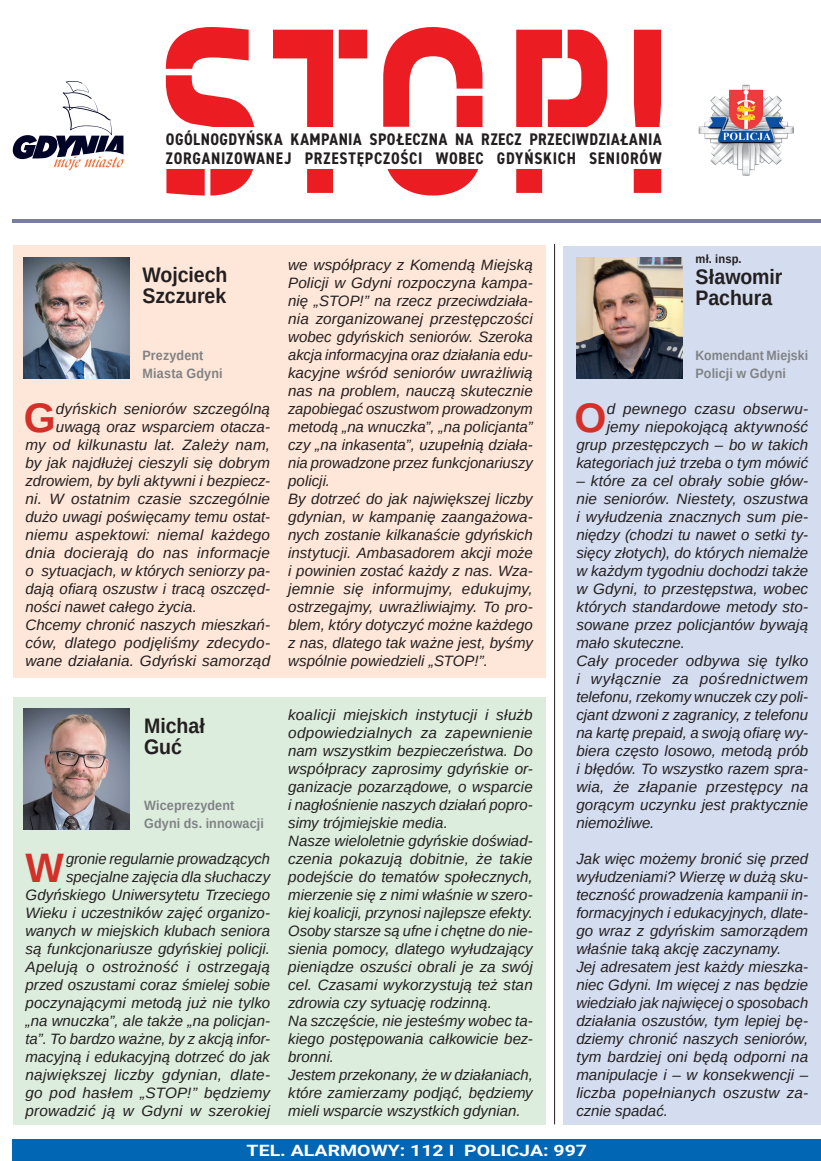
<style>
.page{position:relative;width:821px;height:1161px;background:#fff}
.page>*{position:absolute;margin:0;border:0;box-sizing:border-box;transform-origin:0 0}
.tutuly_duzy{font:900 241.35px "Axia Stencil";color:#eb1d23;scale:.81 1}
.Body{font:700 41.1px "Arimo";color:#d33029}
.Lead{font:700 21px/21px "Arimo";letter-spacing:-.005em;color:#231f20;scale:.93 1}
.Lead-2{font:700 condensed 16.8px/19.6px "DIN2014";letter-spacing:.04em;color:#231f20}
.Liczba_-_wartosc{font:700 15.6px "Roboto";color:#fff;scale:1.25 1}
.Body-2{font:italic 15px/18px "Arimo";letter-spacing:.005em;color:#231f20;text-align:justify}
.Lead-3{font:700 13.5px "Arimo";letter-spacing:.01em;color:#808285;scale:.93 1}
.Lead-4{font:700 13.5px/18px "Arimo";letter-spacing:.01em;color:#808285;scale:.92 1}
.Lead-5{font:700 12px "Arimo";letter-spacing:.01em;color:#231f20;scale:.93 1}
</style>
<div class="page">
<div style="left:563px;top:246px;width:258px;height:878px;background:#d4ddef"></div>
<div style="left:13px;top:246px;width:532px;height:432px;background:#fee7d8"></div>
<div style="left:13px;top:697px;width:532px;height:427px;background:#dceddd"></div>
<hr style="left:554px;top:244px;width:1px;height:880px;background:#231f20">
<hr style="left:13px;top:219px;width:808px;height:4px;background:#787e9c">
<img style="left:23px;top:257px;width:107px;height:122px">
<img style="left:576px;top:257px;width:106px;height:122px">
<img style="left:23px;top:708px;width:107px;height:122px">
<div style="left:13px;top:1140px;width:808px;height:21px;background:#0166b3"></div>
<svg style="left:12px;top:81px;width:111px;height:89px"></svg>
<img style="left:698px;top:84px;width:95px;height:91px">
<p class="tutuly_duzy" style="left:155px;top:-37px;width:644px">STOP!</p>
<p class="Lead-2" style="left:166px;top:129px;width:497px">OGÓLNOGDYŃSKA KAMPANIA SPOŁECZNA NA RZECZ PRZECIWDZIAŁANIA<br>ZORGANIZOWANEJ PRZESTĘPCZOŚCI WOBEC GDYŃSKICH SENIORÓW</p>
<p class="Lead" style="left:142px;top:265px;width:93px">Wojciech</p>
<p class="Lead" style="left:142px;top:286px;width:92px">Szczurek</p>
<p class="Lead-3" style="left:142px;top:346px;width:67px">Prezydent</p>
<p class="Lead-3" style="left:142px;top:364px;width:88px">Miasta Gdyni</p>
<p class="Body" style="left:24px;top:390px;width:34px">G</p>
<p class="Body-2" style="left:56px;top:400px;width:216px">dyńskich seniorów szczególną</p>
<p class="Body-2" style="left:56px;top:418px;width:216px">uwagą oraz wsparciem otacza-</p>
<p class="Body-2" style="left:26px;top:436px;width:246px">my od kilkunastu lat. Zależy nam,</p>
<p class="Body-2" style="left:26px;top:454px;width:246px">by jak najdłużej cieszyli się dobrym</p>
<p class="Body-2" style="left:26px;top:472px;width:246px">zdrowiem, by byli aktywni i bezpiecz-</p>
<p class="Body-2" style="left:26px;top:490px;width:246px">ni. W ostatnim czasie szczególnie</p>
<p class="Body-2" style="left:26px;top:508px;width:246px">dużo uwagi poświęcamy temu ostat-</p>
<p class="Body-2" style="left:26px;top:526px;width:246px">niemu aspektowi: niemal każdego</p>
<p class="Body-2" style="left:26px;top:544px;width:246px">dnia docierają do nas informacje</p>
<p class="Body-2" style="left:26px;top:562px;width:246px">o sytuacjach, w których seniorzy pa-</p>
<p class="Body-2" style="left:26px;top:580px;width:246px">dają ofiarą oszustw i tracą oszczęd-</p>
<p class="Body-2" style="left:26px;top:598px;width:173px">ności nawet całego życia.</p>
<p class="Body-2" style="left:26px;top:616px;width:246px">Chcemy chronić naszych mieszkań&shy;ców, dlatego podjęliśmy zdecydo&shy;wane działania. Gdyński samorząd</p>
<p class="Body-2" style="left:288px;top:256px;width:246px">we współpracy z Komendą Miejską Policji w Gdyni rozpoczyna kampa&shy;nię „STOP!” na rzecz przeciwdziała&shy;nia zorganizowanej przestępczości wobec gdyńskich seniorów. Szeroka akcja informacyjna oraz działania edu&shy;kacyjne wśród seniorów uwrażliwią nas na problem, nauczą skutecznie zapobiegać oszustwom prowadzonym metodą „na wnuczka”, „na policjanta” czy „na inkasenta”, uzupełnią działa&shy;nia prowadzone przez funkcjonariuszy policji.</p>
<p class="Body-2" style="left:288px;top:490px;width:246px">By dotrzeć do jak największej liczby gdynian, w kampanię zaangażowa&shy;nych zostanie kilkanaście gdyńskich instytucji. Ambasadorem akcji może i powinien zostać każdy z nas. Wza&shy;jemnie się informujmy, edukujmy, ostrzegajmy, uwrażliwiajmy. To pro&shy;blem, który dotyczyć możne każdego z nas, dlatego tak ważne jest, byśmy wspólnie powiedzieli „STOP!”.</p>
<p class="Lead" style="left:144px;top:716px;width:67px">Michał</p>
<p class="Lead" style="left:144px;top:737px;width:42px">Guć</p>
<p class="Lead-3" style="left:144px;top:796px;width:99px">Wiceprezydent</p>
<p class="Lead-3" style="left:144px;top:814px;width:130px">Gdyni ds. innowacji</p>
<p class="Body-2" style="left:26px;top:850px;width:246px;text-align:right">gronie regularnie prowadzących specjalne zajęcia dla słuchaczy Gdyńskiego Uniwersytetu Trzeciego Wieku i uczestników zajęć organizo&shy;wanych w miejskich klubach seniora są funkcjonariusze gdyńskiej policji.<br>Apelują o ostrożność i ostrzegają przed oszustami coraz śmielej sobie poczynającymi metodą już nie tylko „na wnuczka”, ale także „na policjan&shy;ta”. To bardzo ważne, by z akcją infor&shy;macyjną i edukacyjną dotrzeć do jak największej liczby gdynian, dlate&shy;go pod hasłem „STOP!” będziemy prowadzić ją w Gdyni w szerokiej</p>
<p class="Body" style="left:25px;top:840px;width:40px">W</p>
<p class="Body-2" style="left:288px;top:706px;width:246px">koalicji miejskich instytucji i służb odpowiedzialnych za zapewnienie nam wszystkim bezpieczeństwa. Do współpracy zaprosimy gdyńskie or&shy;ganizacje pozarządowe, o wsparcie i nagłośnienie naszych działań popro&shy;simy trójmiejskie media.</p>
<p class="Body-2" style="left:288px;top:832px;width:246px">Nasze wieloletnie gdyńskie doświad&shy;czenia pokazują dobitnie, że takie podejście do tematów społecznych, mierzenie się z nimi właśnie w szero&shy;kiej koalicji, przynosi najlepsze efekty.</p>
<p class="Body-2" style="left:288px;top:922px;width:246px">Osoby starsze są ufne i chętne do nie&shy;sienia pomocy, dlatego wyłudzający pieniądze oszuści obrali je za swój cel. Czasami wykorzystują też stan zdrowia czy sytuację rodzinną.</p>
<p class="Body-2" style="left:288px;top:1012px;width:246px">Na szczęście, nie jesteśmy wobec ta&shy;kiego postępowania całkowicie bez&shy;bronni.</p>
<p class="Body-2" style="left:288px;top:1066px;width:246px">Jestem przekonany, że w działaniach, które zamierzamy podjąć, będziemy mieli wsparcie wszystkich gdynian.</p>
<p class="Lead-5" style="left:695px;top:250px;width:51px">mł. insp.</p>
<p class="Lead" style="left:695px;top:266px;width:95px">Sławomir<br>Pachura</p>
<p class="Lead-4" style="left:695px;top:347px;width:124px">Komendant Miejski<br>Policji w Gdyni</p>
<p class="Body-2" style="left:576px;top:400px;width:233px;text-align:right">d pewnego czasu obserwu&shy;jemy niepokojącą aktywność grup przestępczych – bo w takich kategoriach już trzeba o tym mówić</p>
<p class="Body-2" style="left:576px;top:472px;width:233px">– które za cel obrały sobie głów&shy;nie seniorów. Niestety, oszustwa i wyłudzenia znacznych sum pie&shy;niędzy (chodzi tu nawet o setki ty&shy;sięcy złotych), do których niemalże w każdym tygodniu dochodzi także w Gdyni, to przestępstwa, wobec których standardowe metody sto&shy;sowane przez policjantów bywają mało skuteczne.</p>
<p class="Body-2" style="left:576px;top:652px;width:233px">Cały proceder odbywa się tylko i wyłącznie za pośrednictwem telefonu, rzekomy wnuczek czy poli&shy;cjant dzwoni z zagranicy, z telefonu na kartę prepaid, a swoją ofiarę wy&shy;biera często losowo, metodą prób i błędów. To wszystko razem spra&shy;wia, że złapanie przestępcy na gorącym uczynku jest praktycznie niemożliwe.</p>
<p class="Body-2" style="left:576px;top:850px;width:233px">Jak więc możemy bronić się przed wyłudzeniami? Wierzę w dużą sku&shy;teczność prowadzenia kampanii in&shy;formacyjnych i edukacyjnych, dlate&shy;go wraz z gdyńskim samorządem właśnie taką akcję zaczynamy.</p>
<p class="Body-2" style="left:576px;top:958px;width:233px">Jej adresatem jest każdy mieszka&shy;niec Gdyni. Im więcej z nas będzie wiedziało jak najwięcej o sposobach działania oszustów, tym lepiej bę&shy;dziemy chronić naszych seniorów, tym bardziej oni będą odporni na manipulacje i – w konsekwencji – liczba popełnianych oszustw za&shy;cznie spadać.</p>
<p class="Body" style="left:574px;top:390px;width:34px">O</p>
<p class="Liczba_-_wartosc" style="left:247px;top:1139px;width:274px">TEL. ALARMOWY: 112 I POLICJA: 997</p>
</div>
